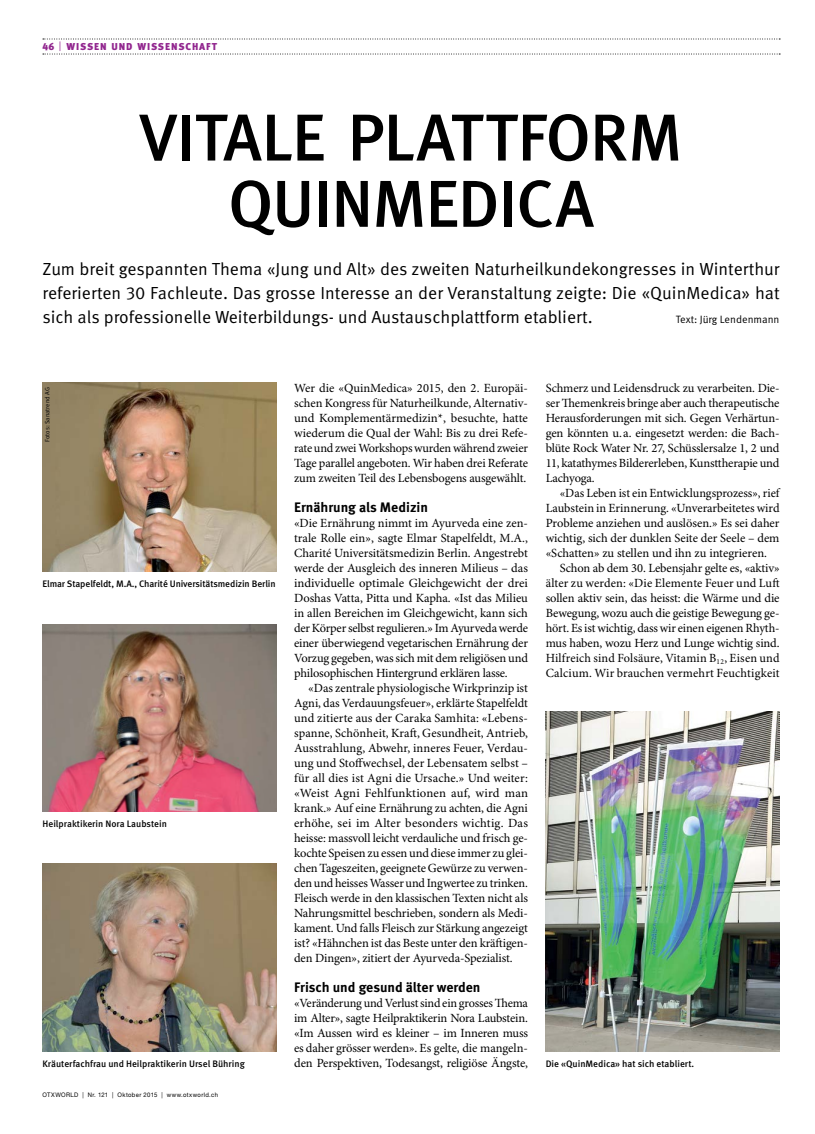
<style>
.page{position:relative;width:815px;height:1134px;background:#fff}
.page>*{position:absolute;margin:0;border:0;box-sizing:border-box;transform-origin:0 0}
.t1{font:500 66.25px/66.2px "Meta OT";letter-spacing:-.02em;color:#000;text-align:center}
.t2{font:17.5px/23.8px "Meta OT Norm";color:#000;text-align:justify}
.t3{font:700 13.75px "Meta OT";color:#000}
.t4{font:12.5px/15px "Minion Pro";letter-spacing:-.01em;color:#000;text-align:justify}
.t5{font:12.5px "Minion Pro";letter-spacing:.015em;color:#000}
.t6{font:10.62px "Meta OT Norm";color:#000}
.t7{font:900 10px "Meta OT";letter-spacing:.085em;color:#92278f}
.t8{font:500 9.38px "Meta OT";letter-spacing:-.005em;color:#000}
.t9{font:6.25px "Helvetica Neue LT Pro";letter-spacing:.065em;color:#000;scale:.95 1}
.t10{font:6.25px "Meta OT Norm";color:#000}
.s1{font-family:"Meta OT Norm";font-weight:400}
</style>
<div class="page">
<svg style="left:69px;top:54px;width:711px;height:1px"></svg>
<svg style="left:69px;top:39px;width:711px;height:1px"></svg>
<img style="left:43px;top:864px;width:233px;height:188px">
<img style="left:43px;top:625px;width:233px;height:187px">
<img style="left:43px;top:382px;width:233px;height:190px">
<img style="left:546px;top:711px;width:234px;height:341px">
<p class="t7" style="left:43px;top:41px;width:176px">46 <span class="s1">|</span> WISSEN UND WISSENSCHAFT</p>
<h1 class="t1" style="left:139px;top:107px;width:545px">VITALE PLATTFORM<br>QUINMEDICA</h1>
<p class="t2" style="left:43px;top:258px;width:739px">Zum breit gespannten Thema «Jung und Alt» des zweiten Naturheilkundekongresses in Winterthur referierten 30 Fachleute. Das grosse Interesse an der Veranstaltung zeigte: Die «QuinMedica» hat sich als professionelle Weiterbildungs- und Austauschplattform etabliert.</p>
<p class="t6" style="left:676px;top:313px;width:105px">Text: Jürg Lendenmann</p>
<p class="t10" style="left:44px;top:442px;width:56px;rotate:-90deg">Fotos: Sanatrend AG</p>
<p class="t8" style="left:43px;top:578px;width:235px">Elmar Stapelfeldt, M.A., Charité Universitätsmedizin Berlin</p>
<p class="t8" style="left:43px;top:818px;width:126px">Heilpraktikerin Nora Laubstein</p>
<p class="t8" style="left:43px;top:1058px;width:204px">Kräuterfachfrau und Heilpraktikerin Ursel Bühring</p>
<p class="t9" style="left:43px;top:1091px;width:186px">OTXWORLD | Nr. 121 | Oktober 2015 | www.otxworld.ch</p>
<p class="t4" style="left:294px;top:381px;width:235px">Wer die «QuinMedica» 2015, den 2. Europäi&shy;schen Kongress für Naturheilkunde, Alternativ&shy;und Komplementärmedizin*, besuchte, hatte wiederum die Qual der Wahl: Bis zu drei Refe&shy;rate und zwei Workshops wurden während zweier Tage parallel angeboten. Wir haben drei Referate zum zweiten Teil des Lebensbogens ausgewählt.</p>
<p class="t3" style="left:294px;top:499px;width:135px">Ernährung als Medizin</p>
<p class="t4" style="left:294px;top:516px;width:235px">«Die Ernährung nimmt im Ayurveda eine zen&shy;trale Rolle ein», sagte Elmar Stapelfeldt, M.A., Charité Universitätsmedizin Berlin. Angestrebt werde der Ausgleich des inneren Milieus – das individuelle optimale Gleichgewicht der drei Doshas Vatta, Pitta und Kapha. «Ist das Milieu in allen Bereichen im Gleichgewicht, kann sich der Körper selbst regulieren.» Im Ayurveda werde einer überwiegend vegetarischen Ernährung der Vorzug gegeben, was sich mit dem religiösen und philosophischen Hintergrund erklären lasse.</p>
<p class="t4" style="left:294px;top:681px;width:235px;text-indent:14px">«Das zentrale physiologische Wirkprinzip ist Agni, das Verdauungsfeuer», erklärte Stapelfeldt und zitierte aus der Caraka Samhita: «Lebens&shy;spanne, Schönheit, Kraft, Gesundheit, Antrieb, Ausstrahlung, Abwehr, inneres Feuer, Verdau&shy;ung und Stoffwechsel, der Lebensatem selbst – für all dies ist Agni die Ursache.» Und weiter: «Weist Agni Fehlfunktionen auf, wird man krank.» Auf eine Ernährung zu achten, die Agni erhöhe, sei im Alter besonders wichtig. Das heisse: massvoll leicht verdauliche und frisch ge&shy;kochte Speisen zu essen und diese immer zu glei&shy;chen Tageszeiten, geeignete Gewürze zu verwen&shy;den und heisses Wasser und Ingwertee zu trinken.<br>Fleisch werde in den klassischen Texten nicht als Nahrungsmittel beschrieben, sondern als Medi&shy;kament. Und falls Fleisch zur Stärkung angezeigt ist? «Hähnchen ist das Beste unter den kräftigen&shy;den Dingen», zitiert der Ayurveda-Spezialist.</p>
<p class="t3" style="left:294px;top:979px;width:188px">Frisch und gesund älter werden</p>
<p class="t4" style="left:294px;top:996px;width:235px">«Veränderung und Verlust sind ein grosses Thema im Alter», sagte Heilpraktikerin Nora Laubstein. «Im Aussen wird es kleiner – im Inneren muss es daher grösser werden». Es gelte, die mangeln&shy;den Perspektiven, Todesangst, religiöse Ängste,</p>
<p class="t4" style="left:546px;top:381px;width:235px">Schmerz und Leidensdruck zu verarbeiten. Die&shy;ser Themenkreis bringe aber auch therapeutische Herausforderungen mit sich. Gegen Verhärtun&shy;gen könnten u.a. eingesetzt werden: die Bach&shy;blüte Rock Water Nr. 27, Schüsslersalze 1, 2 und 11, katathymes Bildererleben, Kunsttherapie und Lachyoga.</p>
<p class="t4" style="left:560px;top:486px;width:221px">«Das Leben ist ein Entwicklungsprozess», rief</p>
<p class="t4" style="left:546px;top:501px;width:235px">Laubstein in Erinnerung. «Unverarbeitetes wird</p>
<p class="t4" style="left:546px;top:516px;width:235px">Probleme anziehen und auslösen.» Es sei daher</p>
<p class="t4" style="left:546px;top:531px;width:235px">wichtig, sich der dunklen Seite der Seele – dem</p>
<p class="t4" style="left:546px;top:546px;width:223px">«Schatten» zu stellen und ihn zu integrieren.</p>
<p class="t4" style="left:560px;top:561px;width:221px">Schon ab dem 30. Lebensjahr gelte es, «aktiv»</p>
<p class="t5" style="left:546px;top:575px;width:235px">älter zu werden: «Die Elemente Feuer und Luft</p>
<p class="t4" style="left:546px;top:591px;width:235px">sollen aktiv sein, das heisst: die Wärme und die</p>
<p class="t4" style="left:546px;top:606px;width:235px">Bewegung, wozu auch die geistige Bewegung ge-</p>
<p class="t4" style="left:546px;top:621px;width:235px">hört. Es ist wichtig, dass wir einen eigenen Rhyth-</p>
<p class="t4" style="left:546px;top:636px;width:235px">mus haben, wozu Herz und Lunge wichtig sind.</p>
<p class="t5" style="left:546px;top:650px;width:235px">Hilfreich sind Folsäure, Vitamin B<sub>12</sub>, Eisen und</p>
<p class="t5" style="left:546px;top:665px;width:235px">Calcium. Wir brauchen vermehrt Feuchtigkeit</p>
<p class="t8" style="left:546px;top:1058px;width:150px">Die «QuinMedica» hat sich etabliert.</p>
</div>
